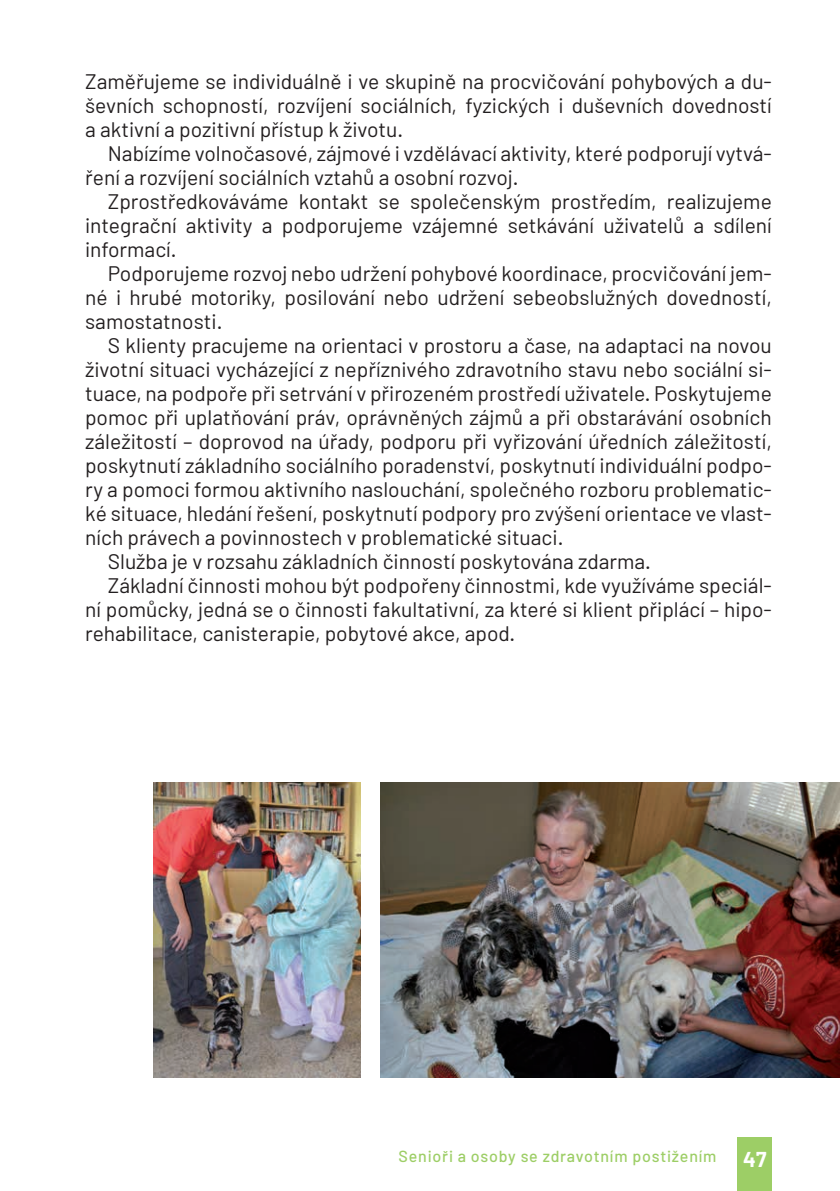
<style>
.page{position:relative;width:840px;height:1191px;background:#fff}
.page>*{position:absolute;margin:0;border:0;box-sizing:border-box;transform-origin:0 0}
.t1{font:21px/24px "Barlow";color:#231f20;text-align:justify}
.t2{font:700 21px "Barlow";color:#fff}
.t3{font:500 16px "Barlow";letter-spacing:.05em;color:#9dce66}
</style>
<div class="page">
<img style="left:153px;top:782px;width:207px;height:295px">
<img style="left:380px;top:782px;width:459px;height:295px">
<div style="left:737px;top:1137px;width:34px;height:54px;background:#9dce66"></div>
<p class="t1" style="left:85px;top:69px;width:687px">Zaměřujeme se individuálně i ve skupině na procvičování pohybových a du&shy;ševních schopností, rozvíjení sociálních, fyzických i duševních dovedností a aktivní a pozitivní přístup k životu.</p>
<p class="t1" style="left:85px;top:141px;width:687px;text-indent:23px">Nabízíme volnočasové, zájmové i vzdělávací aktivity, které podporují vytvá&shy;ření a rozvíjení sociálních vztahů a osobní rozvoj.</p>
<p class="t1" style="left:85px;top:189px;width:687px;text-indent:23px">Zprostředkováváme kontakt se společenským prostředím, realizujeme integrační aktivity a podporujeme vzájemné setkávání uživatelů a sdílení informací.</p>
<p class="t1" style="left:85px;top:261px;width:687px;text-indent:23px">Podporujeme rozvoj nebo udržení pohybové koordinace, procvičování jem&shy;né i hrubé motoriky, posilování nebo udržení sebeobslužných dovedností, samostatnosti.</p>
<p class="t1" style="left:108px;top:333px;width:665px">S klienty pracujeme na orientaci v prostoru a čase, na adaptaci na novou</p>
<p class="t1" style="left:85px;top:357px;width:687px">životní situaci vycházející z nepříznivého zdravotního stavu nebo sociální si-</p>
<p class="t1" style="left:85px;top:381px;width:687px">tuace, na podpoře při setrvání v přirozeném prostředí uživatele. Poskytujeme</p>
<p class="t1" style="left:85px;top:405px;width:687px">pomoc při uplatňování práv, oprávněných zájmů a při obstarávání osobních</p>
<p class="t1" style="left:85px;top:429px;width:687px">záležitostí – doprovod na úřady, podporu při vyřizování úředních záležitostí,</p>
<p class="t1" style="left:85px;top:453px;width:687px">poskytnutí základního sociálního poradenství, poskytnutí individuální podpo-</p>
<p class="t1" style="left:85px;top:477px;width:687px">ry a pomoci formou aktivního naslouchání, společného rozboru problematic-</p>
<p class="t1" style="left:85px;top:501px;width:687px">ké situace, hledání řešení, poskytnutí podpory pro zvýšení orientace ve vlast-</p>
<p class="t1" style="left:85px;top:525px;width:479px">ních právech a povinnostech v problematické situaci.</p>
<p class="t1" style="left:108px;top:549px;width:544px">Služba je v rozsahu základních činností poskytována zdarma.</p>
<p class="t1" style="left:108px;top:573px;width:665px">Základní činnosti mohou být podpořeny činnostmi, kde využíváme speciál-</p>
<p class="t1" style="left:85px;top:597px;width:687px">ní pomůcky, jedná se o činnosti fakultativní, za které si klient připlácí – hipo-</p>
<p class="t1" style="left:85px;top:621px;width:431px">rehabilitace, canisterapie, pobytové akce, apod.</p>
<p class="t3" style="left:398px;top:1146px;width:319px">Senioři a osoby se zdravotním postižením</p>
<p class="t2" style="left:742px;top:1146px;width:25px">47</p>
</div>
